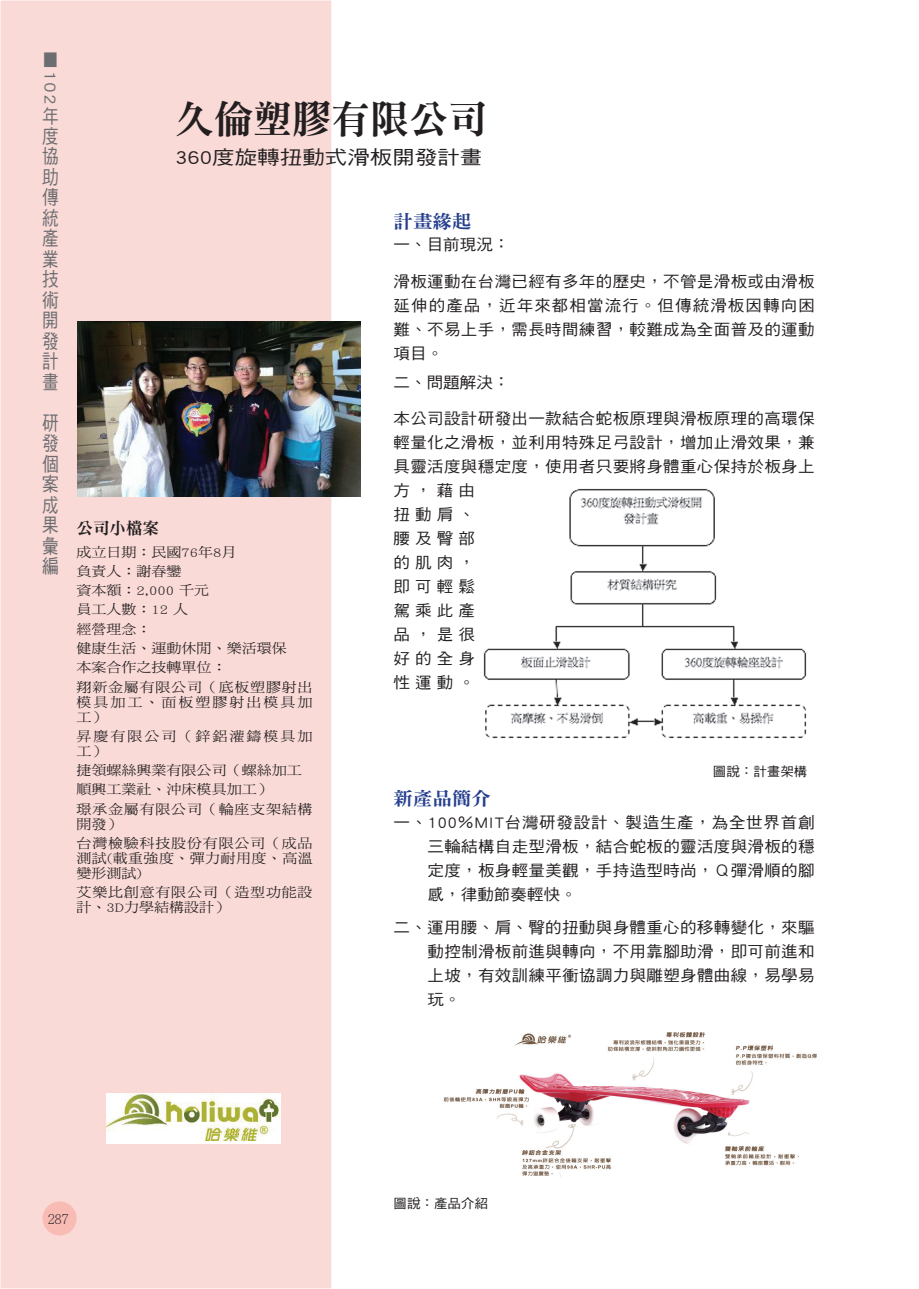
<style>
.page{position:relative;width:919px;height:1289px;background:#fff}
.page>*{position:absolute;margin:0;border:0;box-sizing:border-box;transform-origin:0 0}
.t1{font:39px "DF Ming Std W9";color:#231f20}
.t2{font:19.5px/20.5px "DF Hei Std W5";color:#6c6d70;text-align:justify;scale:.85 1}
.t3{font:19.2px "DF Hei Std W5";color:#231f20;scale:1.18 1}
.t4{font:18.6px "DF Ming Std W9";color:#253f8e;scale:1.05 1}
.t5{font:16.65px "DF Hei Std W5";color:#6c6d70;scale:1.18 1}
.t6{font:16.5px "DF Ming Std W9";color:#231f20}
.t7{font:15.6px/24px "DF Hei Std W5";letter-spacing:.02em;color:#231f20;text-align:justify;scale:1.05 1}
.t8{font:13.5px/19.2px "DF Ming Std W5";color:#231f20;scale:1.11 1}
.t9{font:13.5px/19.2px "DF Ming Std W5";letter-spacing:.05em;color:#231f20;scale:1.11 1}
.t10{font:13.5px/15px "DF Ming Std W5";letter-spacing:.135em;color:#231f20;scale:1.11 1}
.t11{font:13.5px/15px "DF Ming Std W5";letter-spacing:.025em;color:#231f20;scale:1.11 1}
.t12{font:300 13.5px "Adobe Ming Std";color:#231f20}
.t13{font:12.9px "DF Hei Std W5";color:#231f20;scale:1.05 1}
</style>
<div class="page">
<div style="left:0;top:0;width:332px;height:1288px;background:#f9dad7"></div>
<div style="left:43px;top:1201px;width:34px;height:34px;background:#f9bcb5;border-radius:50%"></div>
<img style="left:78px;top:322px;width:283px;height:174px">
<img style="left:443px;top:1032px;width:374px;height:145px">
<img style="left:483px;top:488px;width:324px;height:251px">
<img style="left:106px;top:1093px;width:175px;height:49px">
<p class="t5" style="left:59px;top:50px;width:48px;rotate:90deg">■102</p>
<p class="t2" style="left:42px;top:105px;width:21px">年度協助傳統產業技術開發計</p>
<p class="t2" style="left:42px;top:364px;width:23px;line-height:39.2px">畫　研</p>
<p class="t2" style="left:42px;top:433px;width:21px">發個案成果彙編</p>
<h1 class="t1" style="left:175px;top:98px;width:313px">久倫塑膠有限公司</h1>
<p class="t3" style="left:175px;top:146px;width:262px">360度旋轉扭動式滑板開發計畫</p>
<p class="t6" style="left:77px;top:519px;width:84px">公司小檔案</p>
<p class="t8" style="left:77px;top:542px;width:214px">成立日期：民國76年8月<br>負責人：謝春鑾<br>資本額：2,000 千元<br>員工人數：12 人<br>經營理念：<br>健康生活、運動休閒、樂活環保<br>本案合作之技轉單位：<br>翔新金屬有限公司（底板塑膠射出</p>
<p class="t10" style="left:77px;top:694px;width:214px">模具加工、面板塑膠射出模具加工）</p>
<p class="t10" style="left:77px;top:728px;width:214px">昇慶有限公司（鋅鋁灌鑄模具加工）</p>
<p class="t8" style="left:77px;top:760px;width:214px">捷領螺絲興業有限公司（螺絲加工順興工業社、沖床模具加工）<br>璟承金屬有限公司（輪座支架結構</p>
<p class="t9" style="left:77px;top:814px;width:214px">開發）<br>台灣檢驗科技股份有限公司（成品</p>
<p class="t11" style="left:77px;top:850px;width:214px">測試(載重強度、彈力耐用度、高溫變形測試)</p>
<p class="t9" style="left:77px;top:884px;width:214px;line-height:15px">艾樂比創意有限公司（造型功能設計、3D力學結構設計）</p>
<p class="t4" style="left:393px;top:211px;width:76px">計畫緣起</p>
<p class="t7" style="left:393px;top:232px;width:112px">一、目前現況：</p>
<p class="t7" style="left:393px;top:269px;width:402px">滑板運動在台灣已經有多年的歷史，不管是滑板或由滑板延伸的產品，近年來都相當流行。但傳統滑板因轉向困難、不易上手，需長時間練習，較難成為全面普及的運動項目。</p>
<p class="t7" style="left:393px;top:369px;width:112px">二、問題解決：</p>
<p class="t7" style="left:393px;top:406px;width:402px;text-align:left">本公司設計研發出一款結合蛇板原理與滑板原理的高環保輕量化之滑板，並利用特殊足弓設計，增加止滑效果，兼具靈活度與穩定度，使用者只要將身體重心保持於板身上方，藉由<br>扭動肩、<br>腰及臀部<br>的肌肉，<br>即可輕鬆<br>駕乘此產<br>品，是很<br>好的全身<br>性運動。</p>
<p class="t13" style="left:712px;top:764px;width:91px">圖說：計畫架構</p>
<p class="t4" style="left:393px;top:788px;width:94px">新產品簡介</p>
<p class="t7" style="left:427px;top:810px;width:370px;text-indent:-34px">一、100％MIT台灣研發設計、製造生產，為全世界首創三輪結構自走型滑板，結合蛇板的靈活度與滑板的穩定度，板身輕量美觀，手持造型時尚，Ｑ彈滑順的腳感，律動節奏輕快。</p>
<p class="t7" style="left:427px;top:914px;width:370px;text-indent:-34px">二、運用腰、肩、臀的扭動與身體重心的移轉變化，來驅動控制滑板前進與轉向，不用靠腳助滑，即可前進和上坡，有效訓練平衝協調力與雕塑身體曲線，易學易玩。</p>
<p class="t12" style="left:48px;top:1211px;width:22px">287</p>
<p class="t13" style="left:393px;top:1195px;width:91px">圖說：產品介紹</p>
</div>
